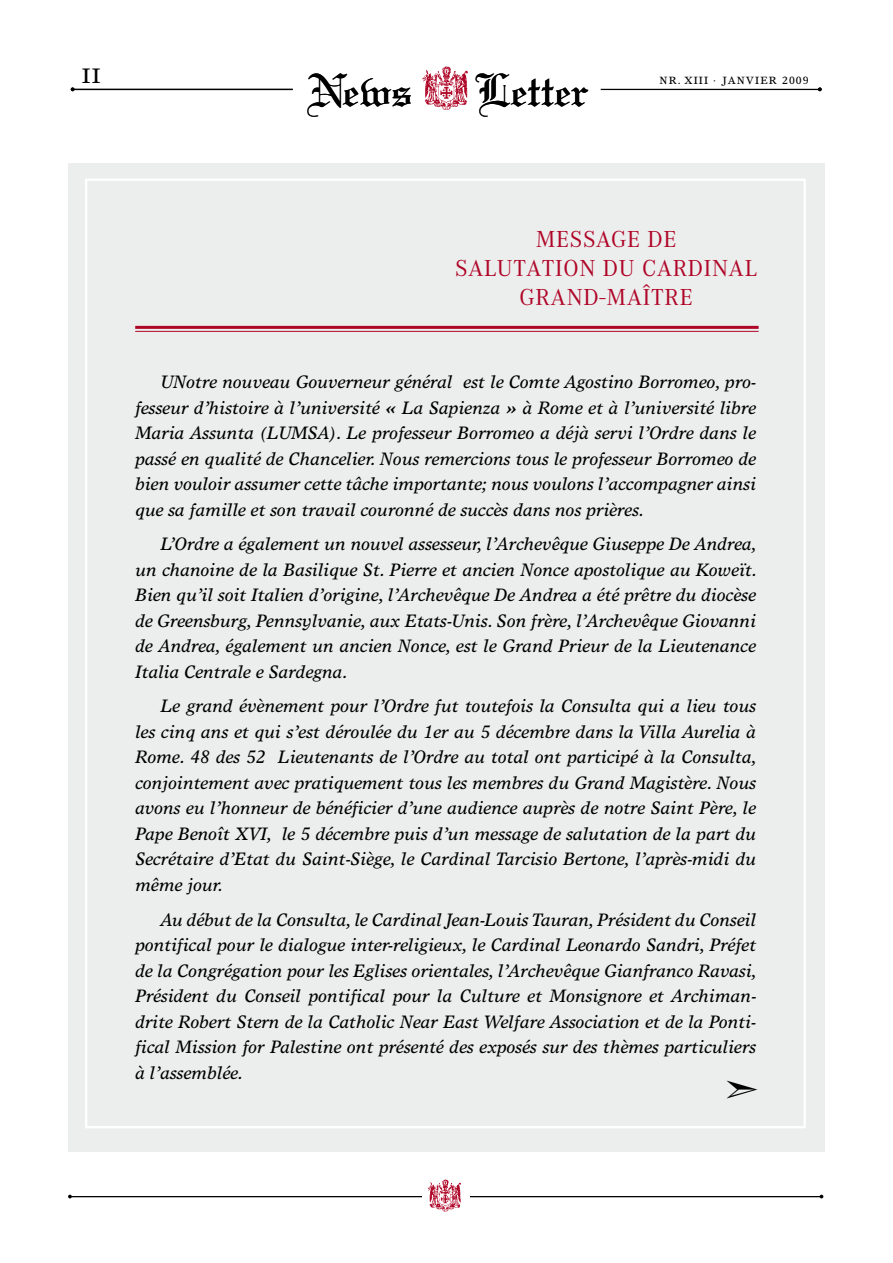
<style>
.page{position:relative;width:893px;height:1263px;background:#fff}
.page>*{position:absolute;margin:0;border:0;box-sizing:border-box;transform-origin:0 0}
.t1{font:49.35px "Linotext";color:#000}
.t2{font:24px/29.4px "Corporate A";letter-spacing:.03em;color:#af0527;text-align:center}
.t3{font:21px "Times Europa";color:#000}
.t4{font:italic 18px/25.5px "Times Europa";color:#000;text-align:justify}
.t5{font:10.5px "Times Europa";letter-spacing:.1em;color:#000}
</style>
<div class="page">
<hr style="left:601px;top:89px;width:219px;height:1px;background:#000">
<div style="left:68px;top:163px;width:757px;height:988px;background:#eceded"></div>
<hr style="left:70px;top:1196px;width:753px;height:1px;background:#000">
<div style="left:422px;top:1184px;width:47px;height:19px;background:#fff"></div>
<img style="left:427px;top:1179px;width:34px;height:33px">
<svg style="left:422px;top:66px;width:46px;height:44px"></svg>
<hr style="left:74px;top:89px;width:219px;height:1px;background:#000">
<svg style="left:71px;top:87px;width:4px;height:4px"></svg>
<svg style="left:818px;top:87px;width:4px;height:4px"></svg>
<hr style="left:135px;top:331px;width:624px;height:1px;background:#af0527">
<hr style="left:135px;top:326px;width:624px;height:3px;background:#af0527">
<p class="t3" style="left:82px;top:64px;width:10px">II</p>
<h1 class="t1" style="left:307px;top:61px;width:107px">News</h1>
<h1 class="t1" style="left:475px;top:61px;width:116px">Letter</h1>
<p class="t5" style="left:659px;top:74px;width:151px">NR . XIII · JANVIER 2009</p>
<h2 class="t2" style="left:455px;top:224px;width:303px">MESSAGE DE<br>SALUTATION DU CARDINAL<br>GRAND-MAÎTRE</h2>
<p class="t4" style="left:135px;top:369px;width:622px;text-indent:26px">UNotre nouveau Gouverneur général est le Comte Agostino Borromeo, pro&shy;fesseur d’histoire à l’université « La Sapienza » à Rome et à l’université libre Maria Assunta (LUMSA). Le professeur Borromeo a déjà servi l’Ordre dans le passé en qualité de Chancelier. Nous remercions tous le professeur Borromeo de bien vouloir assumer cette tâche importante; nous voulons l’accompagner ainsi que sa famille et son travail couronné de succès dans nos prières.</p>
<p class="t4" style="left:135px;top:531px;width:623px;text-indent:26px">L’Ordre a également un nouvel assesseur, l’Archevêque Giuseppe De Andrea, un chanoine de la Basilique St. Pierre et ancien Nonce apostolique au Koweït.<br>Bien qu’il soit Italien d’origine, l’Archevêque De Andrea a été prêtre du diocèse de Greensburg, Pennsylvanie, aux Etats-Unis. Son frère, l’Archevêque Giovanni de Andrea, également un ancien Nonce, est le Grand Prieur de la Lieutenance Italia Centrale e Sardegna.</p>
<p class="t4" style="left:135px;top:693px;width:623px;text-indent:26px">Le grand évènement pour l’Ordre fut toutefois la Consulta qui a lieu tous les cinq ans et qui s’est déroulée du 1er au 5 décembre dans la Villa Aurelia à Rome. 48 des 52 Lieutenants de l’Ordre au total ont participé à la Consulta, conjointement avec pratiquement tous les membres du Grand Magistère. Nous avons eu l’honneur de bénéficier d’une audience auprès de notre Saint Père, le Pape Benoît XVI, le 5 décembre puis d’un message de salutation de la part du Secrétaire d’Etat du Saint-Siège, le Cardinal Tarcisio Bertone, l’après-midi du même jour.</p>
<p class="t4" style="left:135px;top:906px;width:623px;text-indent:26px">Au début de la Consulta, le Cardinal Jean-Louis Tauran, Président du Conseil pontifical pour le dialogue inter-religieux, le Cardinal Leonardo Sandri, Préfet de la Congrégation pour les Eglises orientales, l’Archevêque Gianfranco Ravasi, Président du Conseil pontifical pour la Culture et Monsignore et Archiman&shy;drite Robert Stern de la Catholic Near East Welfare Association et de la Ponti&shy;fical Mission for Palestine ont présenté des exposés sur des thèmes particuliers à l’assemblée.</p>
</div>
